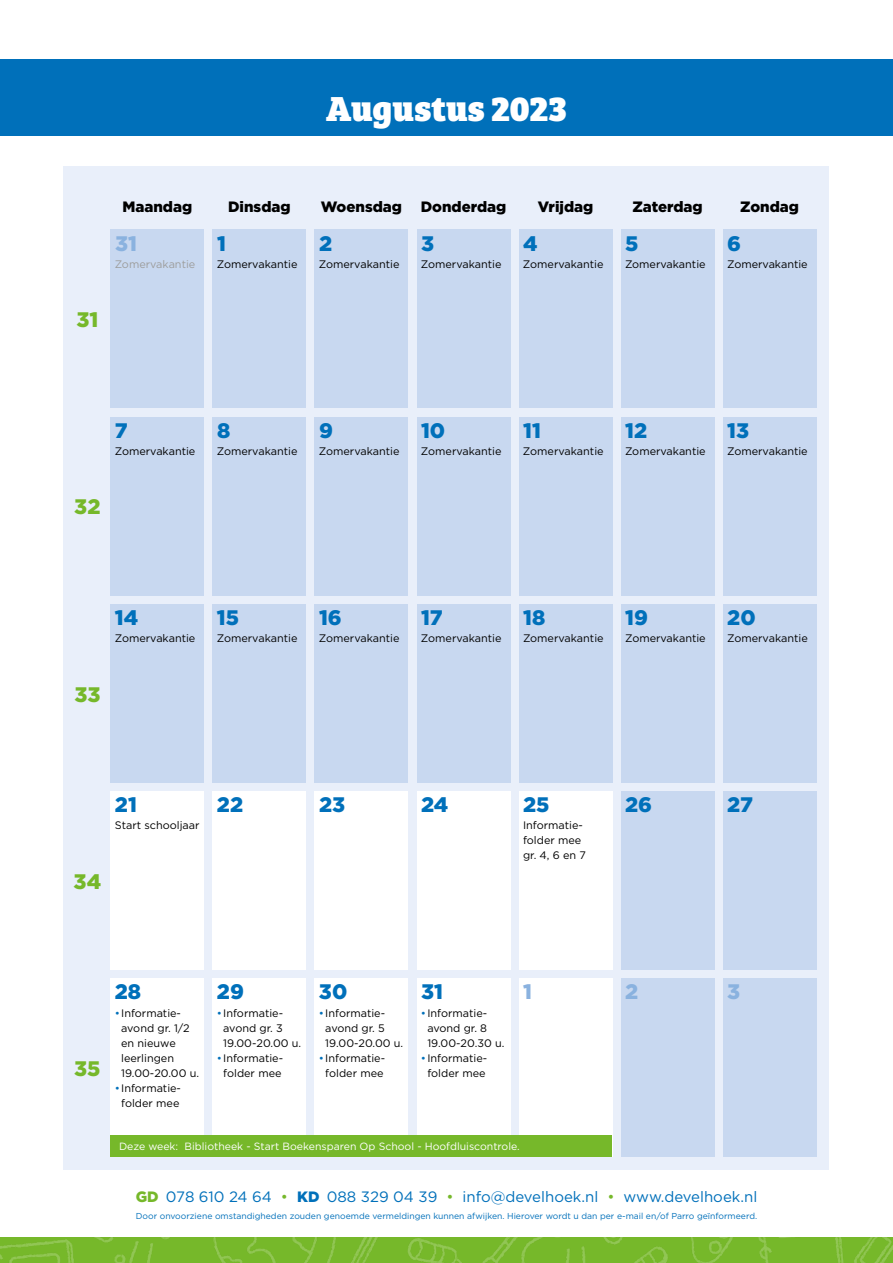
<style>
.page{position:relative;width:893px;height:1263px;background:#fff}
.page>*{position:absolute;margin:0;border:0;box-sizing:border-box;transform-origin:0 0}
.t1{font:36px "Bree Serif Eb";color:#fff}
.t2{font:900 21px "Gotham";color:#0070ba}
.t3{font:900 21px "Gotham";color:#76b82a}
.t4{font:900 21px "Gotham";color:#8ab2df}
.t5{font:15px "Gotham";color:#0070ba}
.t6{font:900 15px "Gotham";color:#000}
.t7{font:10.8px/15px "Gotham";color:#000}
.t8{font:10.8px "Gotham";color:#9d9d9c}
.t9{font:10.5px "Gotham";color:#fff}
.t10{font:8.7px "Gotham";color:#0070ba}
.s1{color:#0070ba}
.s2{font-weight:900;color:#76b82a}
.s3{color:#76b82a}
.s4{font-weight:900}
</style>
<div class="page">
<div style="left:64px;top:166px;width:765px;height:1003px;background:#e9effa"></div>
<div style="left:0;top:60px;width:893px;height:76px;background:#0070ba"></div>
<div style="left:723px;top:978px;width:93px;height:179px;background:#c8d8f0"></div>
<div style="left:621px;top:978px;width:93px;height:179px;background:#c8d8f0"></div>
<div style="left:519px;top:978px;width:93px;height:179px;background:#fff"></div>
<div style="left:417px;top:978px;width:93px;height:179px;background:#fff"></div>
<div style="left:315px;top:978px;width:93px;height:179px;background:#fff"></div>
<div style="left:213px;top:978px;width:93px;height:179px;background:#fff"></div>
<div style="left:111px;top:978px;width:93px;height:179px;background:#fff"></div>
<div style="left:723px;top:791px;width:93px;height:178px;background:#c8d8f0"></div>
<div style="left:621px;top:791px;width:93px;height:178px;background:#c8d8f0"></div>
<div style="left:519px;top:791px;width:93px;height:178px;background:#fff"></div>
<div style="left:417px;top:791px;width:93px;height:178px;background:#fff"></div>
<div style="left:315px;top:791px;width:93px;height:178px;background:#fff"></div>
<div style="left:213px;top:791px;width:93px;height:178px;background:#fff"></div>
<div style="left:111px;top:791px;width:93px;height:178px;background:#fff"></div>
<div style="left:723px;top:604px;width:93px;height:178px;background:#c8d8f0"></div>
<div style="left:621px;top:604px;width:93px;height:178px;background:#c8d8f0"></div>
<div style="left:519px;top:604px;width:93px;height:178px;background:#c8d8f0"></div>
<div style="left:417px;top:604px;width:93px;height:178px;background:#c8d8f0"></div>
<div style="left:315px;top:604px;width:93px;height:178px;background:#c8d8f0"></div>
<div style="left:213px;top:604px;width:93px;height:178px;background:#c8d8f0"></div>
<div style="left:111px;top:604px;width:93px;height:178px;background:#c8d8f0"></div>
<div style="left:723px;top:417px;width:93px;height:178px;background:#c8d8f0"></div>
<div style="left:621px;top:417px;width:93px;height:178px;background:#c8d8f0"></div>
<div style="left:519px;top:417px;width:93px;height:178px;background:#c8d8f0"></div>
<div style="left:417px;top:417px;width:93px;height:178px;background:#c8d8f0"></div>
<div style="left:315px;top:417px;width:93px;height:178px;background:#c8d8f0"></div>
<div style="left:213px;top:417px;width:93px;height:178px;background:#c8d8f0"></div>
<div style="left:111px;top:417px;width:93px;height:178px;background:#c8d8f0"></div>
<div style="left:723px;top:230px;width:93px;height:178px;background:#c8d8f0"></div>
<div style="left:621px;top:230px;width:93px;height:178px;background:#c8d8f0"></div>
<div style="left:519px;top:230px;width:93px;height:178px;background:#c8d8f0"></div>
<div style="left:417px;top:230px;width:93px;height:178px;background:#c8d8f0"></div>
<div style="left:315px;top:230px;width:93px;height:178px;background:#c8d8f0"></div>
<div style="left:213px;top:230px;width:93px;height:178px;background:#c8d8f0"></div>
<div style="left:111px;top:230px;width:93px;height:178px;background:#c8d8f0"></div>
<img style="left:0;top:1237px;width:893px;height:26px">
<div style="left:111px;top:1135px;width:501px;height:22px;background:#76b82a"></div>
<h1 class="t1" style="left:326px;top:80px;width:242px">Augustus 2023</h1>
<h2 class="t3" style="left:76px;top:305px;width:23px">31</h2>
<h3 class="t6" style="left:122px;top:196px;width:71px">Maandag</h3>
<h3 class="t6" style="left:228px;top:196px;width:64px">Dinsdag</h3>
<h3 class="t6" style="left:321px;top:196px;width:187px">Woensdag Donderdag</h3>
<h3 class="t6" style="left:538px;top:196px;width:57px">Vrijdag</h3>
<h3 class="t6" style="left:632px;top:196px;width:72px">Zaterdag</h3>
<h3 class="t6" style="left:740px;top:196px;width:60px">Zondag</h3>
<h2 class="t4" style="left:115px;top:229px;width:23px">31</h2>
<h2 class="t2" style="left:217px;top:229px;width:10px">1</h2>
<h2 class="t2" style="left:319px;top:229px;width:15px">2</h2>
<h2 class="t2" style="left:421px;top:229px;width:15px">3</h2>
<h2 class="t2" style="left:523px;top:229px;width:16px">4</h2>
<h2 class="t2" style="left:625px;top:229px;width:15px">5</h2>
<h2 class="t2" style="left:727px;top:229px;width:15px">6</h2>
<p class="t8" style="left:115px;top:257px;width:82px">Zomervakantie</p>
<p class="t7" style="left:217px;top:256px;width:82px">Zomervakantie</p>
<p class="t7" style="left:319px;top:256px;width:82px">Zomervakantie</p>
<p class="t7" style="left:421px;top:256px;width:82px">Zomervakantie</p>
<p class="t7" style="left:523px;top:256px;width:82px">Zomervakantie</p>
<p class="t7" style="left:625px;top:256px;width:82px">Zomervakantie</p>
<p class="t7" style="left:727px;top:256px;width:82px">Zomervakantie</p>
<h2 class="t2" style="left:115px;top:416px;width:14px">7</h2>
<h2 class="t2" style="left:217px;top:416px;width:15px">8</h2>
<h2 class="t2" style="left:319px;top:416px;width:15px">9</h2>
<h2 class="t2" style="left:421px;top:416px;width:26px">10</h2>
<h2 class="t2" style="left:523px;top:416px;width:19px">11</h2>
<h2 class="t2" style="left:625px;top:416px;width:23px">12</h2>
<h2 class="t2" style="left:727px;top:416px;width:23px">13</h2>
<p class="t7" style="left:115px;top:444px;width:82px">Zomervakantie</p>
<p class="t7" style="left:217px;top:444px;width:82px">Zomervakantie</p>
<p class="t7" style="left:319px;top:444px;width:82px">Zomervakantie</p>
<p class="t7" style="left:421px;top:444px;width:82px">Zomervakantie</p>
<p class="t7" style="left:523px;top:444px;width:82px">Zomervakantie</p>
<p class="t7" style="left:625px;top:444px;width:82px">Zomervakantie</p>
<p class="t7" style="left:727px;top:444px;width:82px">Zomervakantie</p>
<h2 class="t3" style="left:74px;top:492px;width:28px">32</h2>
<h2 class="t2" style="left:115px;top:603px;width:25px">14</h2>
<h2 class="t2" style="left:217px;top:603px;width:24px">15</h2>
<h2 class="t2" style="left:319px;top:603px;width:24px">16</h2>
<h2 class="t2" style="left:421px;top:603px;width:23px">17</h2>
<h2 class="t2" style="left:523px;top:603px;width:24px">18</h2>
<h2 class="t2" style="left:625px;top:603px;width:24px">19</h2>
<h2 class="t2" style="left:727px;top:603px;width:30px">20</h2>
<p class="t7" style="left:115px;top:631px;width:82px">Zomervakantie</p>
<p class="t7" style="left:217px;top:631px;width:82px">Zomervakantie</p>
<p class="t7" style="left:319px;top:631px;width:82px">Zomervakantie</p>
<p class="t7" style="left:421px;top:631px;width:82px">Zomervakantie</p>
<p class="t7" style="left:523px;top:631px;width:82px">Zomervakantie</p>
<p class="t7" style="left:625px;top:631px;width:82px">Zomervakantie</p>
<p class="t7" style="left:727px;top:631px;width:82px">Zomervakantie</p>
<h2 class="t3" style="left:74px;top:680px;width:28px">33</h2>
<h2 class="t3" style="left:74px;top:867px;width:29px">34</h2>
<h2 class="t2" style="left:115px;top:790px;width:23px">21</h2>
<h2 class="t2" style="left:217px;top:790px;width:28px">22</h2>
<h2 class="t2" style="left:319px;top:790px;width:28px">23</h2>
<h2 class="t2" style="left:421px;top:790px;width:29px">24</h2>
<h2 class="t2" style="left:523px;top:790px;width:28px">25</h2>
<h2 class="t2" style="left:625px;top:790px;width:29px">26</h2>
<h2 class="t2" style="left:727px;top:790px;width:27px">27</h2>
<p class="t7" style="left:115px;top:818px;width:86px">Start schooljaar</p>
<p class="t7" style="left:523px;top:818px;width:64px">Informatie&shy;folder mee gr. 4, 6 en 7</p>
<h2 class="t3" style="left:74px;top:1054px;width:28px">35</h2>
<h2 class="t2" style="left:115px;top:977px;width:28px">28</h2>
<h2 class="t2" style="left:217px;top:977px;width:29px">29</h2>
<h2 class="t2" style="left:319px;top:977px;width:30px">30</h2>
<h2 class="t2" style="left:421px;top:977px;width:23px">31</h2>
<h2 class="t4" style="left:523px;top:977px;width:10px">1</h2>
<h2 class="t4" style="left:625px;top:977px;width:15px">2</h2>
<h2 class="t4" style="left:727px;top:977px;width:15px">3</h2>
<p class="t7" style="left:121px;top:1005px;width:79px;text-indent:-6px"><span class="s1">•</span>Informatie&shy;avond gr. 1/2 en nieuwe leerlingen<br>19.00-20.00 u.</p>
<p class="t7" style="left:115px;top:1080px;width:68px;text-align:center"><span class="s1">•</span>Informatie&shy;folder mee</p>
<p class="t7" style="left:223px;top:1005px;width:79px;text-indent:-6px"><span class="s1">•</span>Informatie&shy;avond gr. 3<br>19.00-20.00 u.</p>
<p class="t7" style="left:217px;top:1050px;width:68px;text-align:center"><span class="s1">•</span>Informatie&shy;folder mee</p>
<p class="t7" style="left:325px;top:1005px;width:79px;text-indent:-6px"><span class="s1">•</span>Informatie&shy;avond gr. 5<br>19.00-20.00 u.</p>
<p class="t7" style="left:319px;top:1050px;width:68px;text-align:center"><span class="s1">•</span>Informatie&shy;folder mee</p>
<p class="t7" style="left:427px;top:1005px;width:79px;text-indent:-6px"><span class="s1">•</span>Informatie&shy;avond gr. 8<br>19.00-20.30 u.</p>
<p class="t7" style="left:421px;top:1050px;width:68px;text-align:center"><span class="s1">•</span>Informatie&shy;folder mee</p>
<p class="t9" style="left:119px;top:1139px;width:402px">Deze week: Bibliotheek - Start Boekensparen Op School - Hoofdluiscontrole.</p>
<h3 class="t5" style="left:136px;top:1187px;width:623px"><span class="s2">GD</span> 078 610 24 64 <span class="s3">•</span> <span class="s4">KD</span> 088 329 04 39 <span class="s3">•</span> info@develhoek.nl <span class="s3">•</span> www.develhoek.nl</h3>
<p class="t10" style="left:136px;top:1210px;width:623px">Door onvoorziene omstandigheden zouden genoemde vermeldingen kunnen afwijken. Hierover wordt u dan per e-mail en/of Parro geïnformeerd.</p>
</div>
